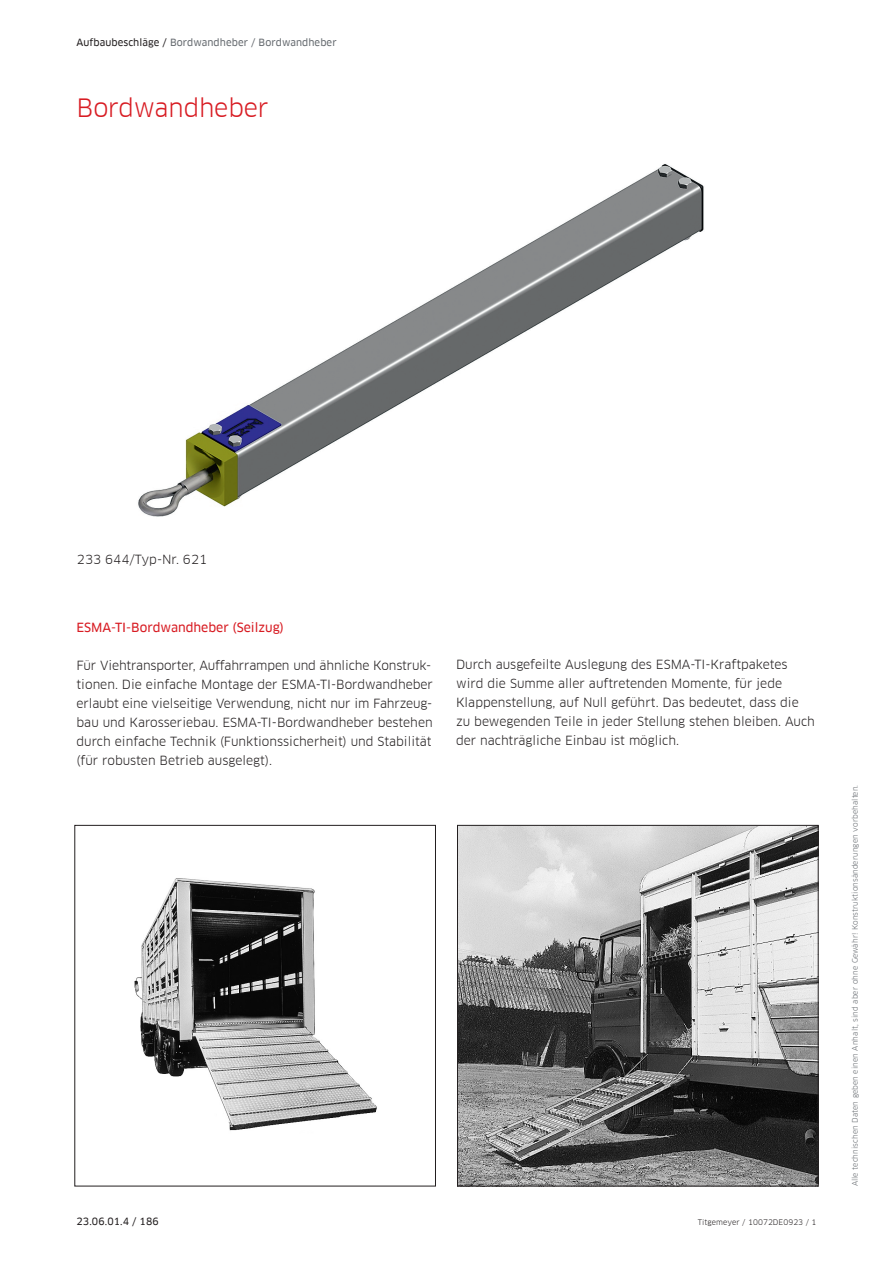
<style>
.page{position:relative;width:893px;height:1263px;background:#fff}
.page>*{position:absolute;margin:0;border:0;box-sizing:border-box;transform-origin:0 0}
.t1{font:24.75px "Clan Offc Pro";letter-spacing:-.005em;color:#d81c23}
.t2{font:12.3px/19.2px "Clan Offc Pro";color:#231f20}
.t3{font:12.3px "Clan Offc Pro News";color:#d81c23}
.t4{font:9.75px "Clan Offc Pro News";letter-spacing:.01em;color:#666b70}
.t5{font:9.75px "Clan Offc Pro News";letter-spacing:.01em;color:#231f20}
.t6{font:7.5px "Clan Offc Pro";letter-spacing:.01em;color:#666b70}
.t7{font:7.5px "Clan Offc Pro";letter-spacing:.01em;color:#231f20}
.s1{color:#231f20}
</style>
<div class="page">
<img style="left:138px;top:164px;width:566px;height:353px">
<img style="left:134px;top:878px;width:243px;height:253px">
<div style="left:74px;top:825px;width:362px;height:361px;border:1px solid #231f20"></div>
<img style="left:459px;top:827px;width:358px;height:357px">
<div style="left:457px;top:825px;width:362px;height:361px;border:1px solid #231f20"></div>
<p class="t4" style="left:77px;top:37px;width:262px"><span class="s1">Aufbaubeschläge /</span> Bordwandheber / Bordwandheber</p>
<h1 class="t1" style="left:77px;top:93px;width:194px">Bordwandheber</h1>
<p class="t2" style="left:77px;top:550px;width:132px">233 644/Typ-Nr. 621</p>
<p class="t3" style="left:77px;top:620px;width:209px">ESMA-TI-Bordwandheber (Seilzug)</p>
<p class="t2" style="left:77px;top:655px;width:358px">Für Viehtransporter, Auffahrrampen und ähnliche Konstruk&shy;tionen. Die einfache Montage der ESMA-TI-Bordwandheber erlaubt eine vielseitige Verwendung, nicht nur im Fahrzeug&shy;bau und Karosseriebau. ESMA-TI-Bordwandheber bestehen durch einfache Technik (Funktionssicherheit) und Stabilität (für robusten Betrieb ausgelegt).</p>
<p class="t2" style="left:456px;top:655px;width:360px">Durch ausgefeilte Auslegung des ESMA-TI-Kraftpaketes wird die Summe aller auftretenden Momente, für jede Klappenstellung, auf Null geführt. Das bedeutet, dass die zu bewegenden Teile in jeder Stellung stehen bleiben. Auch der nachträgliche Einbau ist möglich.</p>
<p class="t5" style="left:77px;top:1215px;width:84px">23.06.01.4 / 186</p>
<p class="t7" style="left:698px;top:1217px;width:120px">Titgemeyer / 10072DE0923 / 1</p>
<p class="t6" style="left:850px;top:1186px;width:403px;rotate:-90deg">Alle technischen Daten geben einen Anhalt, sind aber ohne Gewähr! Konstruktionsänderungen vorbehalten.</p>
</div>
